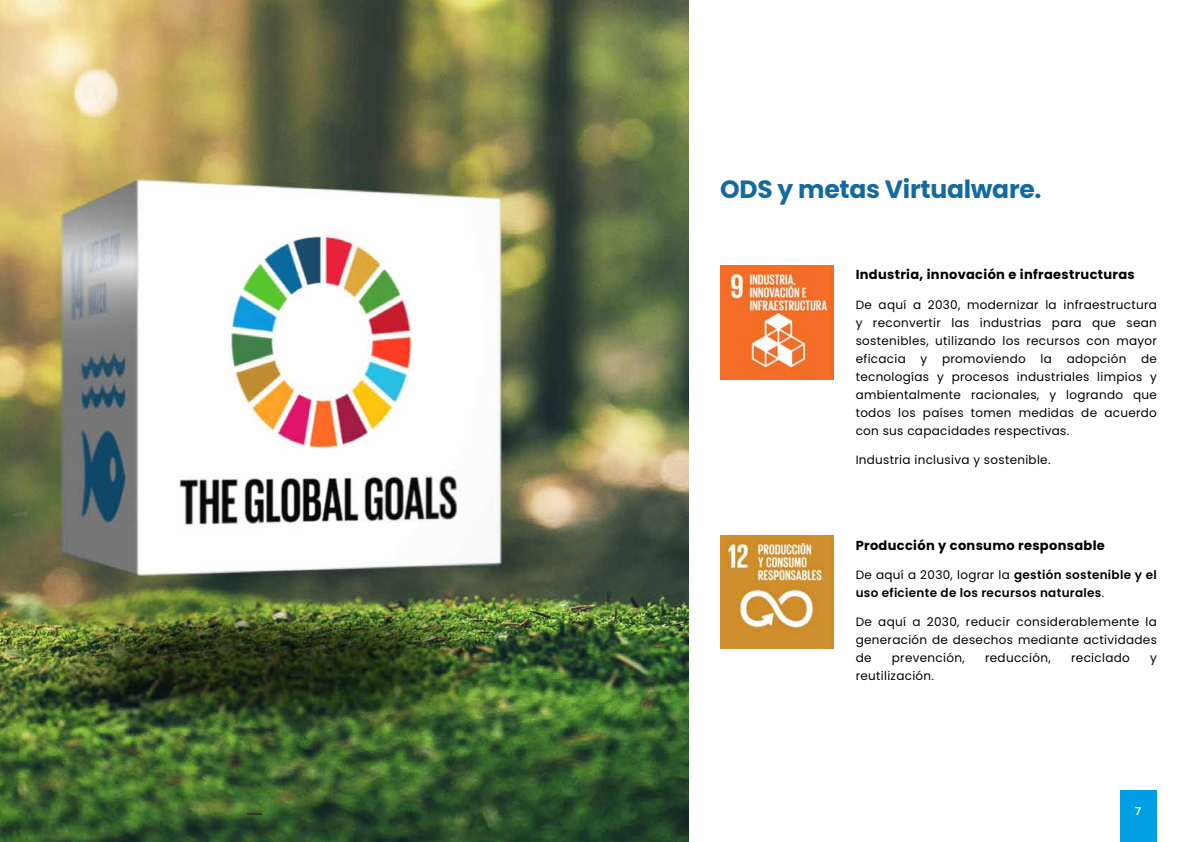
<style>
.page{position:relative;width:1191px;height:842px;background:#fff}
.page>*{position:absolute;margin:0;border:0;box-sizing:border-box;transform-origin:0 0}
.t1{font:700 25px "Poppins";letter-spacing:-.01em;color:#126a9f}
.t2{font:700 13px "Poppins";letter-spacing:.025em;color:#000}
.t3{font:12px/18px "Poppins";letter-spacing:.025em;color:#000;text-align:justify}
.t4{font:600 12px/18px "Poppins";letter-spacing:.025em;color:#000}
.t5{font:600 11px "Poppins";color:#fff}
.s1{font-weight:400}
</style>
<div class="page">
<div style="left:1119px;top:790px;width:37px;height:52px;background:#009fe3"></div>
<img style="left:720px;top:266px;width:113px;height:113px">
<img style="left:720px;top:535px;width:114px;height:114px">
<img style="left:0;top:0;width:688px;height:842px">
<svg style="left:247px;top:813px;width:15px;height:1px"></svg>
<h1 class="t1" style="left:720px;top:175px;width:323px">ODS y metas Virtualware.</h1>
<p class="t2" style="left:855px;top:267px;width:281px">Industria, innovación e infraestructuras</p>
<p class="t3" style="left:855px;top:296px;width:303px">De aquí a 2030, modernizar la infraestructura y reconvertir las industrias para que sean sostenibles, utilizando los recursos con mayor eficacia y promoviendo la adopción de tecnologías y procesos industriales limpios y ambientalmente racionales, y logrando que todos los países tomen medidas de acuerdo con sus capacidades respectivas.</p>
<p class="t3" style="left:855px;top:451px;width:196px">Industria inclusiva y sostenible.</p>
<p class="t2" style="left:855px;top:537px;width:251px">Producción y consumo responsable</p>
<p class="t4" style="left:855px;top:566px;width:303px"><span class="s1">De aquí a 2030, lograr la</span> gestión sostenible y el uso eficiente de los recursos naturales<span class="s1">.</span></p>
<p class="t3" style="left:855px;top:613px;width:303px">De aquí a 2030, reducir considerablemente la generación de desechos mediante actividades de</p>
<p class="t3" style="left:892px;top:649px;width:74px">prevención,</p>
<p class="t3" style="left:985px;top:649px;width:67px">reducción,</p>
<p class="t3" style="left:1071px;top:649px;width:60px">reciclado</p>
<p class="t3" style="left:1150px;top:649px;width:8px">y</p>
<p class="t3" style="left:855px;top:667px;width:80px">reutilización.</p>
<p class="t5" style="left:1135px;top:804px;width:8px">7</p>
</div>
